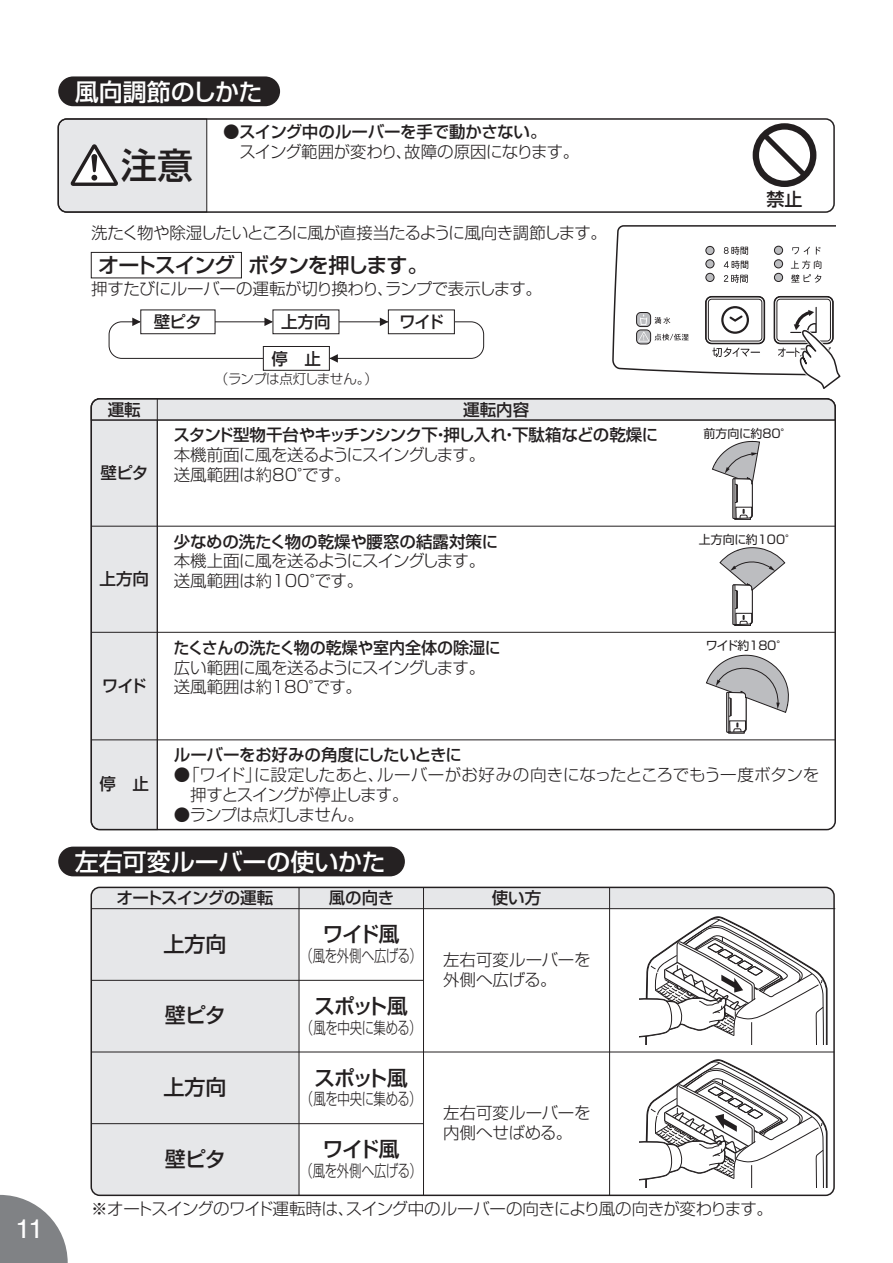
<style>
.page{position:relative;width:893px;height:1263px;background:#fff}
.page>*{position:absolute;margin:0;border:0;box-sizing:border-box;transform-origin:0 0}
.t1{font:500 36px "Shin Go Pro";color:#231f20}
.t2{font:27px "Helvetica";color:#fff}
.t3{font:500 24px "Shin Go Pro";color:#fff}
.t4{font:500 21px "Shin Go Pro";letter-spacing:-.055em;color:#231f20}
.t5{font:500 18px "Shin Go Pro";color:#231f20}
.t6{font:300 16.5px/19.8px "Shin Go Pro";letter-spacing:-.03em;color:#231f20}
.t7{font:500 16.5px "Shin Go Pro";letter-spacing:-.015em;color:#231f20}
.t8{font:300 16.5px "Shin Go Pro";letter-spacing:-.03em;color:#231f20;scale:.75 1}
.t9{font:300 16.5px/19.8px "Shin Go Pro";color:#231f20}
.t10{font:500 16.5px "Shin Go Pro";letter-spacing:-.035em;color:#231f20}
.t11{font:500 16.5px "Shin Go Pro";letter-spacing:-.055em;color:#231f20}
.t12{font:300 13.5px "Shin Go Pro";letter-spacing:-.035em;color:#231f20}
.t13{font:12px "Shin Go Pro";color:#231f20}
.t14{font:12px "Shin Go Pro";letter-spacing:-.015em;color:#231f20}
.t15{font:12px "Shin Go Pro";letter-spacing:-.13em;color:#231f20}
</style>
<div class="page">
<div style="left:91px;top:909px;width:208px;height:286px;background:#e6e7e9"></div>
<div style="left:91px;top:887px;width:743px;height:21px;background:#e6e7e9"></div>
<div style="left:58px;top:76px;width:222px;height:30px;background:#252122;border-radius:15px"></div>
<div style="left:58px;top:847px;width:347px;height:29px;background:#252122;border-radius:15px"></div>
<svg style="left:0;top:1195px;width:68px;height:68px"></svg>
<div style="left:91px;top:887px;width:744px;height:309px;border:2px solid #231f20;border-radius:9px"></div>
<hr style="left:91px;top:1051px;width:743px;height:1px;background:#231f20">
<hr style="left:91px;top:980px;width:332px;height:1px;background:#231f20">
<hr style="left:91px;top:1123px;width:332px;height:1px;background:#231f20">
<svg style="left:60px;top:121px;width:148px;height:89px;background:#dddee0"></svg>
<div style="left:57px;top:118px;width:778px;height:95px;border:2px solid #231f20;border-radius:9px"></div>
<svg style="left:753px;top:123px;width:63px;height:64px"></svg>
<svg style="left:639px;top:916px;width:189px;height:129px"></svg>
<svg style="left:639px;top:1059px;width:189px;height:129px"></svg>
<svg style="left:91px;top:225px;width:750px;height:605px"></svg>
<hr style="left:299px;top:887px;width:1px;height:308px;background:#231f20">
<hr style="left:423px;top:887px;width:1px;height:308px;background:#231f20">
<hr style="left:609px;top:887px;width:1px;height:308px;background:#231f20">
<hr style="left:91px;top:908px;width:744px;height:1px;background:#231f20">
<h2 class="t2" style="left:16px;top:1210px;width:30px">11</h2>
<h3 class="t3" style="left:75px;top:72px;width:189px">風向調節のしかた</h3>
<h1 class="t1" style="left:121px;top:136px;width:74px">注意</h1>
<p class="t7" style="left:223px;top:118px;width:325px">●スイング中のルーバーを手で動かさない。</p>
<p class="t6" style="left:239px;top:139px;width:341px">スイング範囲が変わり、故障の原因になります。</p>
<p class="t6" style="left:91px;top:221px;width:517px">洗たく物や除湿したいところに風が直接当たるように風向き調節します。</p>
<p class="t4" style="left:98px;top:247px;width:332px">オートスイング ボタンを押します。</p>
<p class="t6" style="left:91px;top:277px;width:452px">押すたびにルーバーの運転が切り換わり、ランプで表示します。</p>
<p class="t7" style="left:108px;top:396px;width:34px">運転</p>
<p class="t7" style="left:154px;top:308px;width:49px">壁ピタ</p>
<p class="t7" style="left:281px;top:308px;width:51px">上方向</p>
<p class="t7" style="left:272px;top:345px;width:51px">停　止</p>
<p class="t12" style="left:215px;top:368px;width:165px">（ランプは点灯しません。）</p>
<p class="t7" style="left:399px;top:308px;width:46px">ワイド</p>
<p class="t7" style="left:463px;top:396px;width:67px">運転内容</p>
<p class="t7" style="left:101px;top:459px;width:49px">壁ピタ</p>
<p class="t7" style="left:100px;top:565px;width:51px">上方向</p>
<p class="t7" style="left:102px;top:672px;width:46px">ワイド</p>
<p class="t10" style="left:173px;top:422px;width:486px">スタンド型物干台やキッチンシンク下・押し入れ・下駄箱などの乾燥に</p>
<p class="t6" style="left:174px;top:443px;width:313px">本機前面に風を送るようにスイングします。送風範囲は約80°です。</p>
<p class="t7" style="left:174px;top:528px;width:326px">少なめの洗たく物の乾燥や腰窓の結露対策に</p>
<p class="t6" style="left:174px;top:549px;width:313px">本機上面に風を送るようにスイングします。送風範囲は約100°です。</p>
<p class="t7" style="left:173px;top:634px;width:329px">たくさんの洗たく物の乾燥や室内全体の除湿に</p>
<p class="t6" style="left:174px;top:655px;width:313px">広い範囲に風を送るようにスイングします。送風範囲は約１8０°です。</p>
<p class="t5" style="left:766px;top:185px;width:37px">禁止</p>
<p class="t14" style="left:703px;top:423px;width:91px">前方向に約8０°</p>
<p class="t13" style="left:699px;top:529px;width:100px">上方向に約100°</p>
<p class="t15" style="left:706px;top:635px;width:84px">ワイド約１8０°</p>
<p class="t7" style="left:100px;top:770px;width:51px">停　止</p>
<p class="t7" style="left:174px;top:741px;width:290px">ルーバーをお好みの角度にしたいときに</p>
<p class="t6" style="left:190px;top:763px;width:630px;text-indent:-16px">●「ワイド」に設定したあと、ルーバーがお好みの向きになったところでもう一度ボタンを押すとスイングが停止します。</p>
<p class="t6" style="left:174px;top:802px;width:192px">●ランプは点灯しません。</p>
<h3 class="t3" style="left:75px;top:842px;width:312px">左右可変ルーバーの使いかた</h3>
<p class="t11" style="left:117px;top:884px;width:158px">オートスイングの運転</p>
<p class="t7" style="left:329px;top:884px;width:67px">風の向き</p>
<p class="t7" style="left:492px;top:884px;width:51px">使い方</p>
<p class="t4" style="left:164px;top:926px;width:64px">上方向</p>
<p class="t4" style="left:165px;top:998px;width:62px">壁ピタ</p>
<p class="t4" style="left:164px;top:1070px;width:65px">上方向</p>
<p class="t4" style="left:165px;top:1141px;width:62px">壁ピタ</p>
<p class="t4" style="left:322px;top:917px;width:79px">ワイド風</p>
<p class="t8" style="left:300px;top:942px;width:164px">（風を外側へ広げる）</p>
<p class="t4" style="left:314px;top:989px;width:95px">スポット風</p>
<p class="t8" style="left:301px;top:1014px;width:162px">（風を中央に集める）</p>
<p class="t4" style="left:314px;top:1060px;width:95px">スポット風</p>
<p class="t8" style="left:301px;top:1085px;width:162px">（風を中央に集める）</p>
<p class="t4" style="left:322px;top:1132px;width:79px">ワイド風</p>
<p class="t8" style="left:300px;top:1157px;width:164px">（風を外側へ広げる）</p>
<p class="t9" style="left:443px;top:948px;width:149px">左右可変ルーバーを外側へ広げる。</p>
<p class="t9" style="left:443px;top:1101px;width:149px">左右可変ルーバーを内側へせばめる。</p>
<p class="t6" style="left:91px;top:1197px;width:683px">※オートスイングのワイド運転時は、スイング中のルーバーの向きにより風の向きが変わります。</p>
</div>
